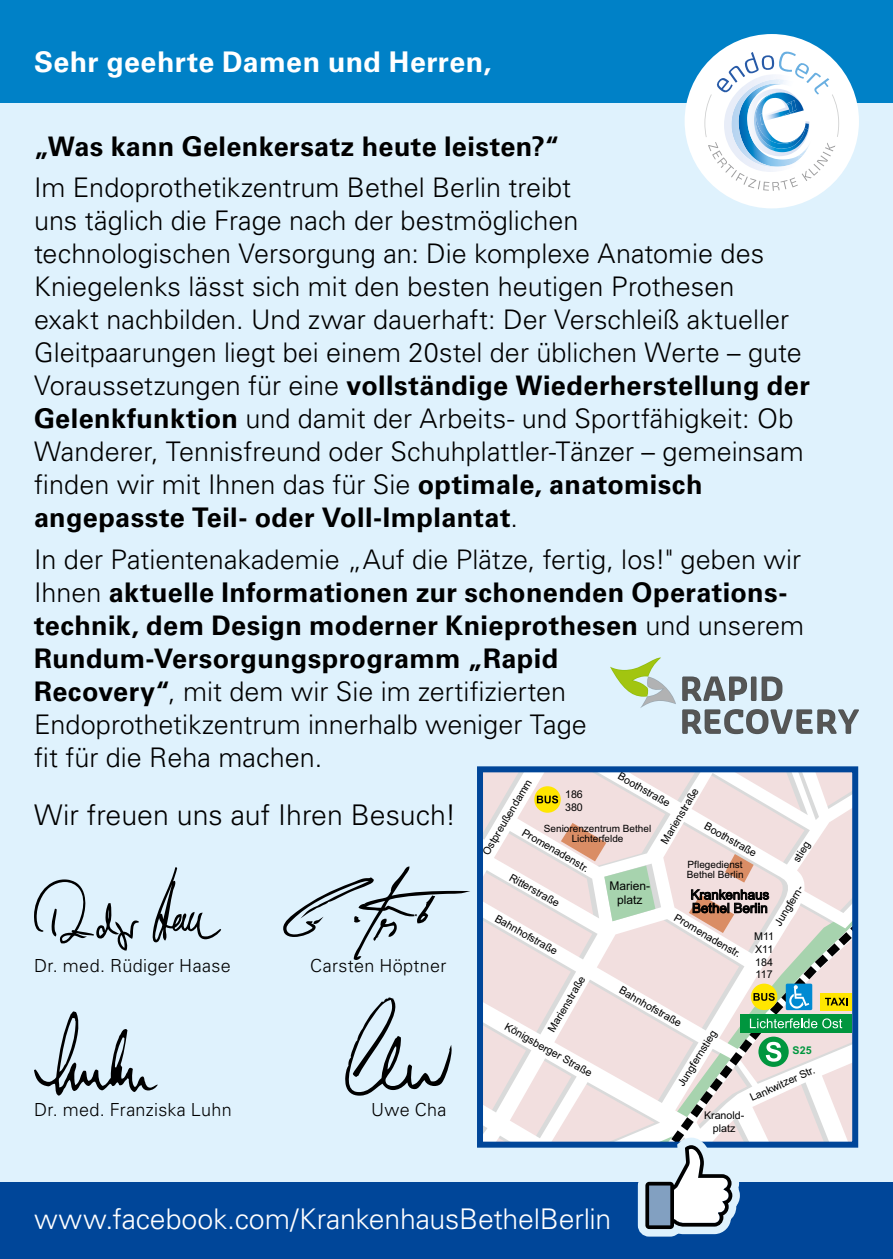
<style>
.page{position:relative;width:893px;height:1259px;background:#dff2fd}
.page>*{position:absolute;margin:0;border:0;box-sizing:border-box;transform-origin:0 0}
.t1{font:300 28.5px "Univers LT Std";letter-spacing:-.01em;color:#fff}
.t2{font:300 28.5px "Univers LT Std";color:#000}
.t3{font:700 28.5px "Univers LT Std";letter-spacing:.015em;color:#fff}
.t4{font:300 27px/33px "Univers LT Std";color:#000}
.t5{font:700 27px "Univers LT Std";letter-spacing:.015em;color:#000}
.t6{font:300 18px "Univers LT Std";letter-spacing:.02em;color:#000}
.t7{font:13.2px/13.2px "Arial";color:#000}
.t8{font:12px/14.4px "Arial";color:#000;text-align:center}
.t9{font:10.8px/12.9px "Arial";color:#000;text-align:center}
.t10{font:700 10.8px "Arial";color:#00963e}
.t11{font:9.9px/9.9px "Arial";color:#000}
.s1{font-weight:700}
</style>
<div class="page">
<div style="left:0;top:1182px;width:893px;height:77px;background:#004699"></div>
<div style="left:0;top:0;width:893px;height:102px;background:#0081c7"></div>
<div style="left:685px;top:34px;width:174px;height:174px;background:#fff;border-radius:50%"></div>
<svg style="left:704px;top:52px;width:135px;height:139px"></svg>
<img style="left:763px;top:110px;width:27px;height:11px">
<svg style="left:34px;top:879px;width:105px;height:71px"></svg>
<svg style="left:153px;top:867px;width:68px;height:75px"></svg>
<svg style="left:283px;top:866px;width:187px;height:94px"></svg>
<svg style="left:345px;top:997px;width:107px;height:98px"></svg>
<svg style="left:682px;top:676px;width:65px;height:25px"></svg>
<div style="left:751px;top:676px;width:5px;height:25px;background:#565655"></div>
<svg style="left:762px;top:676px;width:20px;height:25px"></svg>
<svg style="left:682px;top:709px;width:177px;height:25px"></svg>
<svg style="left:610px;top:657px;width:66px;height:51px"></svg>
<svg style="left:34px;top:1011px;width:124px;height:84px"></svg>
<svg style="left:484px;top:773px;width:367px;height:367px;background:#f4e9e9"></svg>
<div style="left:534px;top:786px;width:27px;height:26px;background:#ffe600;border-radius:50%"></div>
<svg style="left:537px;top:795px;width:21px;height:8px"></svg>
<div style="left:477px;top:766px;width:381px;height:381px;border:6px solid #004699"></div>
<svg style="left:561px;top:823px;width:294px;height:414px"></svg>
<p class="t3" style="left:34px;top:46px;width:459px">Sehr geehrte Damen und Herren,</p>
<p class="t5" style="left:34px;top:130px;width:527px">„Was kann Gelenkersatz heute leisten?“</p>
<p class="t4" style="left:34px;top:171px;width:777px">Im Endoprothetikzentrum Bethel Berlin treibt<br>uns täglich die Frage nach der bestmöglichen<br>technologischen Versorgung an: Die komplexe Anatomie des Kniegelenks lässt sich mit den besten heutigen Prothesen<br>exakt nachbilden. Und zwar dauerhaft: Der Verschleiß aktueller Gleitpaarungen liegt bei einem 20stel der üblichen Werte – gute Voraussetzungen für eine <span class="s1">vollständige Wiederherstellung der Gelenkfunktion</span> und damit der Arbeits- und Sportfähigkeit: Ob Wanderer, Tennisfreund oder Schuhplattler-Tänzer – gemeinsam finden wir mit Ihnen das für Sie <span class="s1">optimale, anatomisch angepasste Teil- oder Voll-Implantat</span>.</p>
<p class="t4" style="left:34px;top:543px;width:771px">In der Patientenakademie „Auf die Plätze, fertig, los!" geben wir Ihnen <span class="s1">aktuelle Informationen zur schonenden Operations&shy;technik, dem Design moderner Knieprothesen</span> und unserem <span class="s1">Rundum-Versorgungsprogramm „Rapid<br>Recovery“</span>, mit dem wir Sie im zertifizierten Endoprothetikzentrum innerhalb weniger Tage<br>fit für die Reha machen.</p>
<p class="t2" style="left:34px;top:798px;width:424px">Wir freuen uns auf Ihren Besuch!</p>
<p class="t9" style="left:622px;top:769px;width:60px;rotate:30deg">Boothstraße</p>
<p class="t9" style="left:480px;top:850px;width:88px;rotate:-59deg">Ostpreußendamm</p>
<p class="t9" style="left:658px;top:839px;width:64px;rotate:-59deg">Marienstraße</p>
<p class="t9" style="left:565px;top:788px;width:19px;text-align:left">186<br>380</p>
<p class="t9" style="left:709px;top:819px;width:60px;rotate:30deg">Boothstraße</p>
<p class="t11" style="left:544px;top:823px;width:109px;text-align:center">Seniorenzentrum Bethel<br>Lichterfelde</p>
<p class="t9" style="left:526px;top:826px;width:77px;rotate:30deg">Promenadenstr.</p>
<p class="t9" style="left:790px;top:857px;width:24px;rotate:-58deg">stieg</p>
<p class="t11" style="left:687px;top:860px;width:58px">Pflegedienst<br>Bethel Berlin</p>
<p class="t7" style="left:691px;top:888px;width:80px">Krankenhaus<br>Bethel Berlin</p>
<p class="t9" style="left:513px;top:870px;width:57px;rotate:30deg">Ritterstraße</p>
<p class="t9" style="left:499px;top:911px;width:72px;rotate:30deg">Bahnhofstraße</p>
<p class="t8" style="left:609px;top:878px;width:42px">Marien&shy;platz</p>
<p class="t9" style="left:772px;top:922px;width:48px;rotate:-59deg">Jungfern-</p>
<p class="t9" style="left:678px;top:911px;width:77px;rotate:30deg">Promenadenstr.</p>
<p class="t9" style="left:754px;top:930px;width:21px;text-align:justify">M11<br>X11<br>184<br>117</p>
<p class="t6" style="left:310px;top:955px;width:138px">Carsten Höptner</p>
<p class="t6" style="left:34px;top:955px;width:198px">Dr. med. Rüdiger Haase</p>
<p class="t9" style="left:545px;top:1027px;width:64px;rotate:-59deg">Marienstraße</p>
<p class="t9" style="left:623px;top:983px;width:72px;rotate:30deg">Bahnhofstraße</p>
<p class="t9" style="left:509px;top:1020px;width:100px;rotate:29deg">Königsberger Straße</p>
<p class="t9" style="left:675px;top:1082px;width:66px;rotate:-58deg">Jungfernstieg</p>
<p class="t10" style="left:793px;top:1043px;width:20px">S25</p>
<p class="t9" style="left:748px;top:1092px;width:72px;rotate:-25deg">Lankwitzer Str.</p>
<p class="t6" style="left:371px;top:1099px;width:77px">Uwe Cha</p>
<p class="t6" style="left:34px;top:1099px;width:199px">Dr. med. Franziska Luhn</p>
<p class="t9" style="left:704px;top:1109px;width:42px">Kranold&shy;platz</p>
<p class="t1" style="left:34px;top:1201px;width:579px">www.facebook.com/KrankenhausBethelBerlin</p>
</div>
